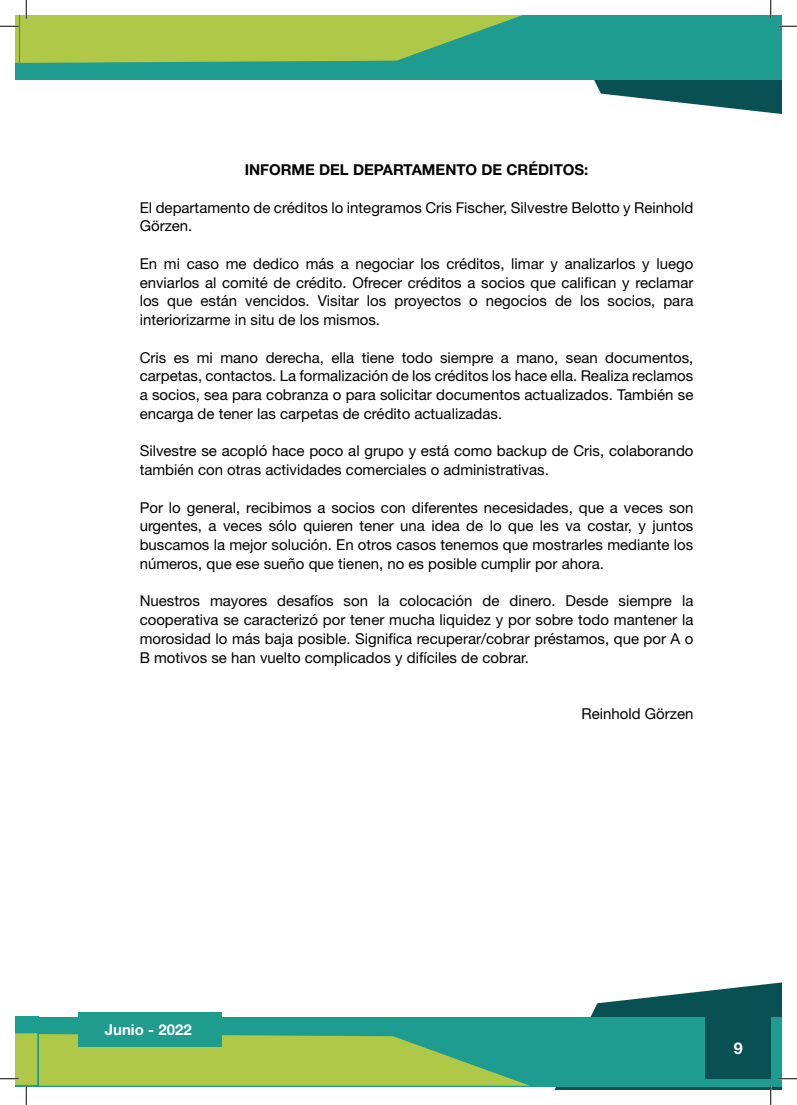
<style>
.page{position:relative;width:797px;height:1105px;background:#fff}
.page>*{position:absolute;margin:0;border:0;box-sizing:border-box;transform-origin:0 0}
.t1{font:700 16.25px "Helvetica Neue LT Std";color:#fff}
.Texto_corrido{font:15px/18.8px "Helvetica Neue LT Std";color:#000;text-align:justify}
.Texto_corrido-2{font:700 15px "Helvetica Neue LT Std";color:#000}
.t2{font:700 15px "Helvetica Neue LT Std";color:#fff}
</style>
<div class="page">
<div style="left:16px;top:1017px;width:765px;height:70px;background:#1d9c8f"></div>
<div style="left:79px;top:1012px;width:143px;height:35px;background:#209c8e"></div>
<div style="left:16px;top:16px;width:19px;height:64px;background:#1d9c8f"></div>
<div style="left:19px;top:16px;width:762px;height:63px;background:#1d9c8f"></div>
<svg style="left:0;top:0;width:533px;height:63px"></svg>
<svg style="left:0;top:1033px;width:530px;height:72px"></svg>
<svg style="left:555px;top:0;width:242px;height:114px"></svg>
<svg style="left:554px;top:982px;width:243px;height:123px"></svg>
<p class="Texto_corrido-2" style="left:245px;top:161px;width:345px">INFORME DEL DEPARTAMENTO DE CRÉDITOS:</p>
<p class="Texto_corrido" style="left:140px;top:198px;width:555px">El departamento de créditos lo integramos Cris Fischer, Silvestre Belotto y Reinhold<br>Görzen.</p>
<p class="Texto_corrido" style="left:140px;top:254px;width:555px">En mi caso me dedico más a negociar los créditos, limar y analizarlos y luego enviarlos al comité de crédito. Ofrecer créditos a socios que califican y reclamar los que están vencidos. Visitar los proyectos o negocios de los socios, para interiorizarme in situ de los mismos.</p>
<p class="Texto_corrido" style="left:140px;top:348px;width:555px">Cris es mi mano derecha, ella tiene todo siempre a mano, sean documentos, carpetas, contactos. La formalización de los créditos los hace ella. Realiza reclamos a socios, sea para cobranza o para solicitar documentos actualizados. También se encarga de tener las carpetas de crédito actualizadas.</p>
<p class="Texto_corrido" style="left:140px;top:441px;width:555px">Silvestre se acopló hace poco al grupo y está como backup de Cris, colaborando también con otras actividades comerciales o administrativas.</p>
<p class="Texto_corrido" style="left:140px;top:498px;width:555px">Por lo general, recibimos a socios con diferentes necesidades, que a veces son urgentes, a veces sólo quieren tener una idea de lo que les va costar, y juntos buscamos la mejor solución. En otros casos tenemos que mostrarles mediante los números, que ese sueño que tienen, no es posible cumplir por ahora.</p>
<p class="Texto_corrido" style="left:140px;top:591px;width:555px">Nuestros mayores desafíos son la colocación de dinero. Desde siempre la cooperativa se caracterizó por tener mucha liquidez y por sobre todo mantener la morosidad lo más baja posible. Significa recuperar/cobrar préstamos, que por A o B motivos se han vuelto complicados y difíciles de cobrar.</p>
<p class="Texto_corrido" style="left:581px;top:704px;width:113px">Reinhold Görzen</p>
<p class="t2" style="left:105px;top:1021px;width:88px">Junio - 2022</p>
<p class="t1" style="left:733px;top:1038px;width:11px">9</p>
</div>
